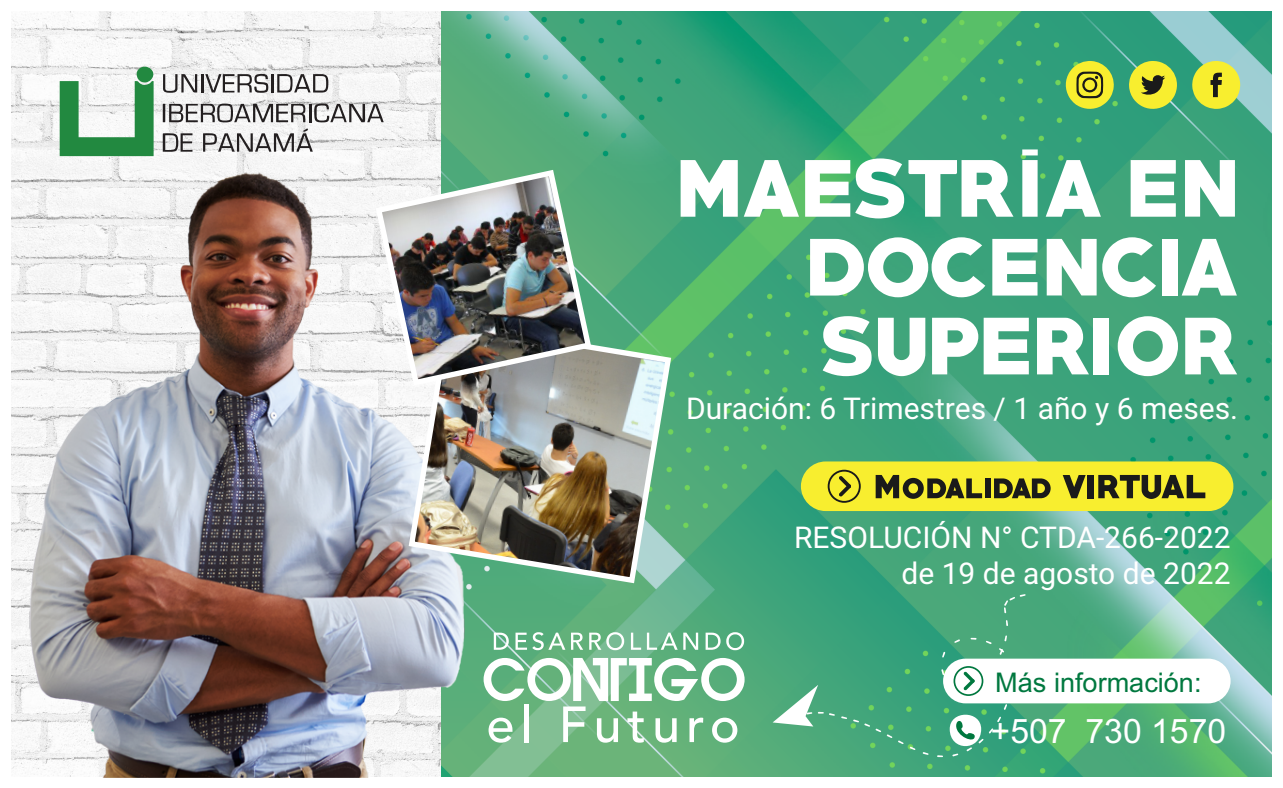
<style>
.page{position:relative;width:1283px;height:788px;background:#fff}
.page>*{position:absolute;margin:0;border:0;box-sizing:border-box;transform-origin:0 0}
.t1{font:33.75px "Arial";color:#fff}
.t2{font:30px/36px "Roboto";color:#fff;text-align:right}
.t3{font:27.12px "Arial";color:#00783f}
</style>
<div class="page">
<img style="left:11px;top:11px;width:431px;height:91px">
<img style="left:442px;top:11px;width:829px;height:765px">
<svg style="left:680px;top:160px;width:57px;height:57px"></svg>
<svg style="left:743px;top:160px;width:56px;height:57px"></svg>
<svg style="left:805px;top:158px;width:208px;height:60px"></svg>
<svg style="left:1022px;top:149px;width:15px;height:68px"></svg>
<svg style="left:1045px;top:160px;width:56px;height:57px"></svg>
<svg style="left:1130px;top:160px;width:45px;height:57px"></svg>
<svg style="left:1185px;top:160px;width:49px;height:57px"></svg>
<svg style="left:810px;top:237px;width:175px;height:60px"></svg>
<svg style="left:992px;top:239px;width:45px;height:56px"></svg>
<svg style="left:1046px;top:239px;width:50px;height:56px"></svg>
<svg style="left:1102px;top:237px;width:54px;height:60px"></svg>
<div style="left:1162px;top:239px;width:16px;height:56px;background:#fff"></div>
<svg style="left:1181px;top:239px;width:55px;height:56px"></svg>
<svg style="left:822px;top:316px;width:49px;height:60px"></svg>
<svg style="left:878px;top:318px;width:47px;height:58px"></svg>
<svg style="left:932px;top:318px;width:96px;height:56px"></svg>
<svg style="left:1037px;top:318px;width:52px;height:56px"></svg>
<div style="left:1093px;top:318px;width:15px;height:56px;background:#fff"></div>
<svg style="left:1117px;top:316px;width:61px;height:60px"></svg>
<svg style="left:1185px;top:318px;width:52px;height:56px"></svg>
<svg style="left:60px;top:67px;width:94px;height:35px"></svg>
<svg style="left:163px;top:73px;width:165px;height:21px"></svg>
<svg style="left:1064px;top:60px;width:176px;height:50px;background:#9abe4c"></svg>
<div style="left:801px;top:461px;width:432px;height:50px;background:#f8ee2f;border-radius:25px"></div>
<svg style="left:875px;top:475px;width:107px;height:24px"></svg>
<div style="left:984px;top:478px;width:6px;height:20px;background:#1a1a1a"></div>
<svg style="left:994px;top:478px;width:56px;height:20px"></svg>
<svg style="left:1062px;top:475px;width:23px;height:23px"></svg>
<div style="left:1087px;top:475px;width:7px;height:23px;background:#1a1a1a"></div>
<svg style="left:1098px;top:475px;width:107px;height:24px"></svg>
<svg style="left:827px;top:469px;width:33px;height:33px"></svg>
<img style="left:11px;top:102px;width:479px;height:675px">
<div style="left:943px;top:658px;width:287px;height:45px;background:#fff;border-radius:22px"></div>
<svg style="left:772px;top:594px;width:253px;height:163px;background:#54ae89"></svg>
<img style="left:405px;top:317px;width:269px;height:269px">
<img style="left:372px;top:167px;width:222px;height:222px">
<svg style="left:494px;top:632px;width:15px;height:17px"></svg>
<svg style="left:515px;top:632px;width:50px;height:18px"></svg>
<svg style="left:571px;top:632px;width:12px;height:17px"></svg>
<svg style="left:589px;top:632px;width:35px;height:18px"></svg>
<svg style="left:631px;top:632px;width:10px;height:17px"></svg>
<svg style="left:647px;top:632px;width:30px;height:17px"></svg>
<svg style="left:683px;top:632px;width:15px;height:17px"></svg>
<svg style="left:705px;top:632px;width:15px;height:17px"></svg>
<svg style="left:726px;top:632px;width:18px;height:18px"></svg>
<svg style="left:483px;top:658px;width:261px;height:84px"></svg>
<p class="t2" style="left:686px;top:393px;width:553px">Duración: 6 Trimestres / 1 año y 6 meses.</p>
<p class="t2" style="left:794px;top:522px;width:438px">RESOLUCIÓN N° CTDA-266-2022 de 19 de agosto de 2022</p>
<p class="t3" style="left:995px;top:672px;width:208px">Más información:</p>
<p class="t1" style="left:990px;top:718px;width:237px">+507 730 1570</p>
</div>
